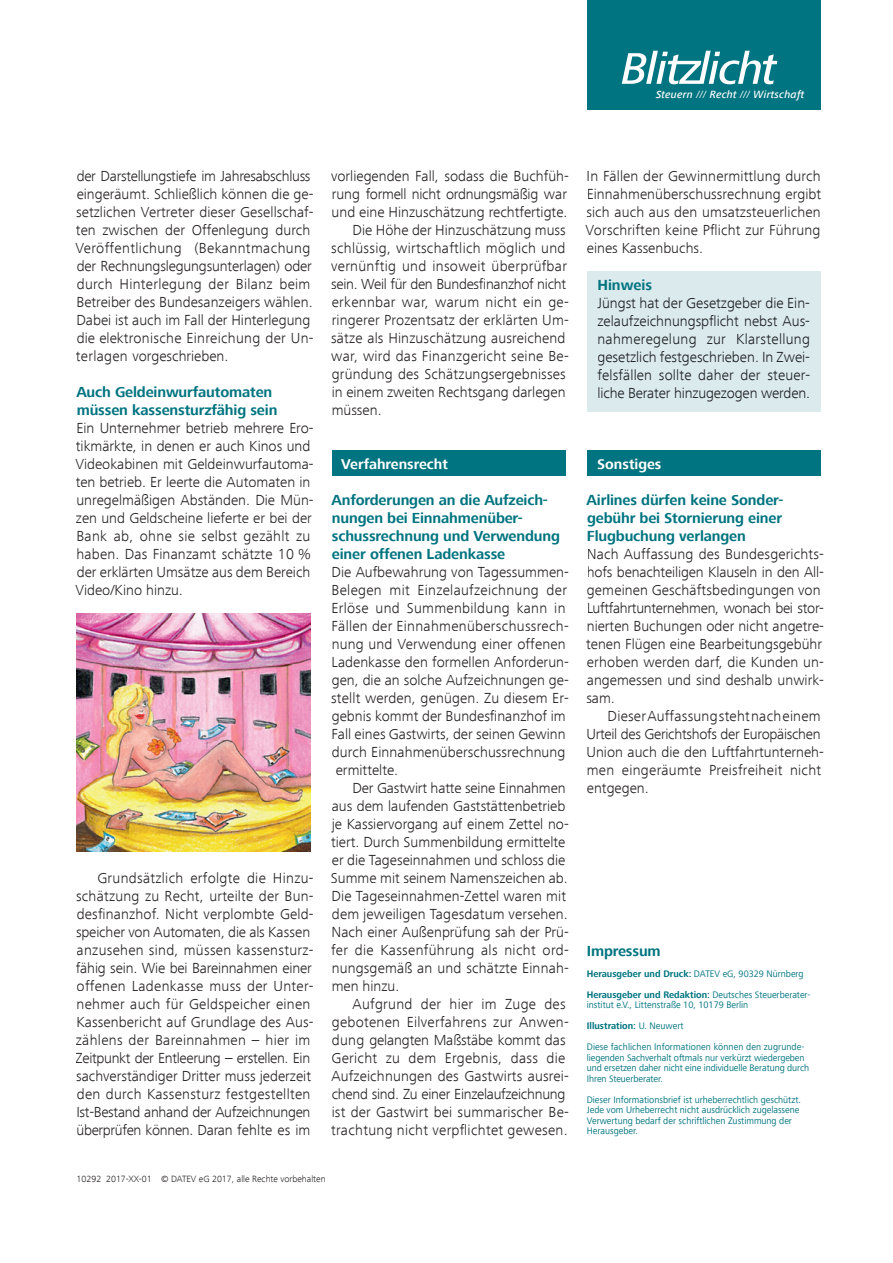
<style>
.page{position:relative;width:893px;height:1263px;background:#fff}
.page>*{position:absolute;margin:0;border:0;box-sizing:border-box;transform-origin:0 0}
.t1{font:300 15px/18px "Frutiger Next Com";color:#231f20}
.t2{font:300 15px "Frutiger Next Com";letter-spacing:.02em;color:#231f20}
.t3{font:700 15px/18px "Frutiger Next Com";letter-spacing:-.01em;color:#007480}
.t4{font:300 15px/18px "Frutiger Next Com";letter-spacing:-.01em;color:#1a1c1f;text-align:justify}
.t5{font:300 15px "Frutiger Next Com";letter-spacing:-.02em;color:#231f20}
.t6{font:700 14.7px "Frutiger Next Com";color:#fff}
.t7{font:italic 500 10.8px "Frutiger Next Com";letter-spacing:.02em;color:#fff}
.t8{font:9.75px/10.5px "Frutiger Next Com";color:#007480;scale:.96 1}
.t9{font:700 9.75px/21px "Frutiger Next Com";color:#007480;scale:.96 1}
.t10{font:300 9.3px "Frutiger Next Com";color:#231f20}
.s1{font-weight:400}
.s2{font-weight:700}
</style>
<div class="page">
<div style="left:587px;top:0;width:234px;height:110px;background:#007480"></div>
<svg style="left:622px;top:51px;width:155px;height:33px"></svg>
<div style="left:332px;top:451px;width:234px;height:25px;background:#007480"></div>
<div style="left:587px;top:451px;width:234px;height:25px;background:#007480"></div>
<img style="left:77px;top:613px;width:233px;height:238px">
<div style="left:587px;top:271px;width:234px;height:140px;background:#dbeaed"></div>
<p class="t7" style="left:656px;top:88px;width:150px">Steuern <span class="s1">///</span> Recht <span class="s1">///</span> Wirtschaft</p>
<p class="t1" style="left:75px;top:167px;width:240px">der Darstellungstiefe im Jahresabschluss eingeräumt. Schließlich können die ge&shy;setzlichen Vertreter dieser Gesellschaf&shy;ten zwischen der Offenlegung durch Veröffentlichung (Bekanntmachung der Rechnungslegungsunterlagen) oder durch Hinterlegung der Bilanz beim Betreiber des Bundesanzeigers wählen.<br>Dabei ist auch im Fall der Hinterlegung die elektronische Einreichung der Un&shy;terlagen vorgeschrieben.</p>
<p class="t3" style="left:76px;top:383px;width:203px">Auch Geldeinwurfautomaten müssen kassensturzfähig sein</p>
<p class="t1" style="left:75px;top:419px;width:240px">Ein Unternehmer betrieb mehrere Ero&shy;tikmärkte, in denen er auch Kinos und Videokabinen mit Geldeinwurfautoma&shy;ten betrieb. Er leerte die Automaten in unregelmäßigen Abständen. Die Mün&shy;zen und Geldscheine lieferte er bei der Bank ab, ohne sie selbst gezählt zu haben. Das Finanzamt schätzte 10 % der erklärten Umsätze aus dem Bereich Video/Kino hinzu.</p>
<p class="t1" style="left:76px;top:869px;width:240px;text-indent:22px">Grundsätzlich erfolgte die Hinzu&shy;schätzung zu Recht, urteilte der Bun&shy;desfinanzhof. Nicht verplombte Geld&shy;speicher von Automaten, die als Kassen anzusehen sind, müssen kassensturz&shy;fähig sein. Wie bei Bareinnahmen einer offenen Ladenkasse muss der Unter&shy;nehmer auch für Geldspeicher einen Kassenbericht auf Grundlage des Aus&shy;zählens der Bareinnahmen – hier im Zeitpunkt der Entleerung – erstellen. Ein sachverständiger Dritter muss jederzeit den durch Kassensturz festgestellten Ist-Bestand anhand der Aufzeichnungen überprüfen können. Daran fehlte es im</p>
<p class="t1" style="left:331px;top:167px;width:239px">vorliegenden Fall, sodass die Buchfüh-</p>
<p class="t5" style="left:332px;top:185px;width:237px">rung formell nicht ordnungsmäßig war</p>
<p class="t1" style="left:332px;top:203px;width:237px">und eine Hinzuschätzung rechtfertigte.</p>
<p class="t1" style="left:352px;top:221px;width:215px">Die Höhe der Hinzuschätzung muss</p>
<p class="t2" style="left:331px;top:239px;width:236px">schlüssig, wirtschaftlich möglich und</p>
<p class="t2" style="left:331px;top:257px;width:237px">vernünftig und insoweit überprüfbar</p>
<p class="t5" style="left:331px;top:275px;width:236px">sein. Weil für den Bundesfinanzhof nicht</p>
<p class="t2" style="left:332px;top:293px;width:238px">erkennbar war, warum nicht ein ge-</p>
<p class="t1" style="left:332px;top:311px;width:239px">ringerer Prozentsatz der erklärten Um-</p>
<p class="t1" style="left:331px;top:329px;width:236px">sätze als Hinzuschätzung ausreichend</p>
<p class="t2" style="left:331px;top:347px;width:239px">war, wird das Finanzgericht seine Be-</p>
<p class="t1" style="left:332px;top:365px;width:235px">gründung des Schätzungsergebnisses</p>
<p class="t1" style="left:332px;top:383px;width:235px">in einem zweiten Rechtsgang darlegen</p>
<p class="t1" style="left:332px;top:401px;width:51px">müssen.</p>
<p class="t6" style="left:341px;top:455px;width:108px">Verfahrensrecht</p>
<p class="t3" style="left:332px;top:491px;width:230px">Anforderungen an die Aufzeich&shy;nungen bei Einnahmenüber&shy;schussrechnung und Verwendung einer offenen Ladenkasse</p>
<p class="t1" style="left:332px;top:563px;width:239px">Die Aufbewahrung von Tagessummen-</p>
<p class="t2" style="left:332px;top:581px;width:237px">Belegen mit Einzelaufzeichnung der</p>
<p class="t2" style="left:332px;top:599px;width:236px">Erlöse und Summenbildung kann in</p>
<p class="t2" style="left:332px;top:617px;width:239px">Fällen der Einnahmenüberschussrech-</p>
<p class="t1" style="left:332px;top:635px;width:235px">nung und Verwendung einer offenen</p>
<p class="t1" style="left:332px;top:653px;width:239px">Ladenkasse den formellen Anforderun-</p>
<p class="t1" style="left:332px;top:671px;width:239px">gen, die an solche Aufzeichnungen ge-</p>
<p class="t1" style="left:331px;top:689px;width:239px">stellt werden, genügen. Zu diesem Er-</p>
<p class="t1" style="left:332px;top:707px;width:235px">gebnis kommt der Bundesfinanzhof im</p>
<p class="t1" style="left:332px;top:725px;width:236px">Fall eines Gastwirts, der seinen Gewinn</p>
<p class="t1" style="left:332px;top:743px;width:235px">durch Einnahmenüberschussrechnung</p>
<p class="t1" style="left:336px;top:761px;width:64px">ermittelte.</p>
<p class="t1" style="left:352px;top:779px;width:215px">Der Gastwirt hatte seine Einnahmen</p>
<p class="t1" style="left:332px;top:797px;width:235px">aus dem laufenden Gaststättenbetrieb</p>
<p class="t1" style="left:332px;top:815px;width:239px">je Kassiervorgang auf einem Zettel no-</p>
<p class="t1" style="left:331px;top:833px;width:236px">tiert. Durch Summenbildung ermittelte</p>
<p class="t1" style="left:332px;top:851px;width:235px">er die Tageseinnahmen und schloss die</p>
<p class="t1" style="left:331px;top:869px;width:238px">Summe mit seinem Namenszeichen ab.</p>
<p class="t1" style="left:332px;top:887px;width:236px">Die Tageseinnahmen-Zettel waren mit</p>
<p class="t1" style="left:332px;top:905px;width:237px">dem jeweiligen Tagesdatum versehen.</p>
<p class="t1" style="left:332px;top:923px;width:239px">Nach einer Außenprüfung sah der Prü-</p>
<p class="t2" style="left:331px;top:941px;width:239px">fer die Kassenführung als nicht ord-</p>
<p class="t1" style="left:332px;top:959px;width:239px">nungsgemäß an und schätzte Einnah-</p>
<p class="t1" style="left:332px;top:977px;width:69px">men hinzu.</p>
<p class="t2" style="left:352px;top:995px;width:215px">Aufgrund der hier im Zuge des</p>
<p class="t2" style="left:332px;top:1013px;width:239px">gebotenen Eilverfahrens zur Anwen-</p>
<p class="t1" style="left:332px;top:1031px;width:235px">dung gelangten Maßstäbe kommt das</p>
<p class="t2" style="left:331px;top:1049px;width:235px">Gericht zu dem Ergebnis, dass die</p>
<p class="t1" style="left:331px;top:1067px;width:239px">Aufzeichnungen des Gastwirts ausrei-</p>
<p class="t5" style="left:332px;top:1085px;width:235px">chend sind. Zu einer Einzelaufzeichnung</p>
<p class="t1" style="left:332px;top:1103px;width:239px">ist der Gastwirt bei summarischer Be-</p>
<p class="t2" style="left:331px;top:1121px;width:238px">trachtung nicht verpflichtet gewesen.</p>
<p class="t10" style="left:77px;top:1174px;width:251px">10292 2017-XX-01 © DATEV eG 2017, alle Rechte vorbehalten</p>
<p class="t1" style="left:586px;top:167px;width:237px;text-align:justify">In Fällen der Gewinnermittlung durch Einnahmenüberschussrechnung ergibt sich auch aus den umsatzsteuerlichen Vorschriften keine Pflicht zur Führung eines Kassenbuchs.</p>
<p class="t3" style="left:597px;top:276px;width:56px">Hinweis</p>
<p class="t4" style="left:597px;top:294px;width:214px">Jüngst hat der Gesetzgeber die Ein&shy;zelaufzeichnungspflicht nebst Aus&shy;nahmeregelung zur Klarstellung gesetzlich festgeschrieben. In Zwei&shy;felsfällen sollte daher der steuer - liche Berater hinzugezogen werden.</p>
<p class="t6" style="left:597px;top:455px;width:66px">Sonstiges</p>
<p class="t3" style="left:587px;top:491px;width:198px;text-align:justify">Airlines dürfen keine Sonder&shy;gebühr bei Stornierung einer Flugbuchung verlangen</p>
<p class="t1" style="left:586px;top:545px;width:239px">Nach Auffassung des Bundesgerichts&shy;hofs benachteiligen Klauseln in den All&shy;gemeinen Geschäftsbedingungen von Luftfahrtunternehmen, wonach bei stor&shy;nierten Buchungen oder nicht angetre&shy;tenen Flügen eine Bearbeitungsgebühr erhoben werden darf, die Kunden un&shy;angemessen und sind deshalb unwirk&shy;sam.</p>
<p class="t1" style="left:586px;top:707px;width:239px;text-indent:21px">Dieser Auffassung steht nach einem Urteil des Gerichtshofs der Europäischen Union auch die den Luftfahrtunterneh&shy;men eingeräumte Preisfreiheit nicht entgegen.</p>
<p class="t3" style="left:587px;top:942px;width:75px">Impressum</p>
<p class="t9" style="left:587px;top:963px;width:235px">Herausgeber und Druck: <span class="s1">DATEV eG, 90329 Nürnberg<br></span>Herausgeber und Redaktion: <span class="s1">Deutsches Steuerberater-</span></p>
<p class="t8" style="left:587px;top:994px;width:228px;line-height:21px">institut e.V., Littenstraße 10, 10179 Berlin<br><span class="s2">Illustration:</span> U. Neuwert<br>Diese fachlichen Informationen können den zugrunde-</p>
<p class="t8" style="left:587px;top:1052px;width:233px">liegenden Sachverhalt oftmals nur verkürzt wiedergeben und ersetzen daher nicht eine individuelle Beratung durch<br>Ihren Steuerberater.</p>
<p class="t8" style="left:587px;top:1094px;width:225px">Dieser Informationsbrief ist urheberrechtlich geschützt.<br>Jede vom Urheberrecht nicht ausdrücklich zugelassene Verwertung bedarf der schriftlichen Zustimmung der Herausgeber.</p>
</div>
